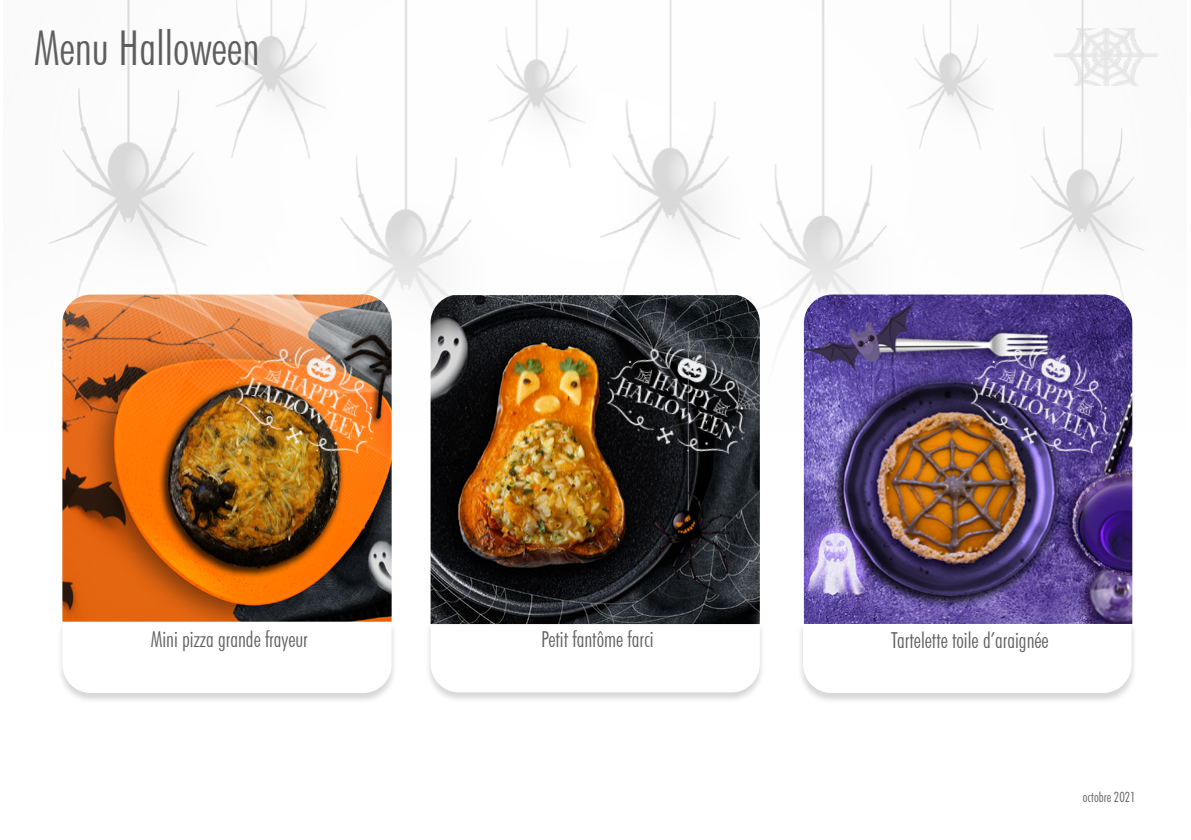
<style>
.page{position:relative;width:1191px;height:840px;background:#fff}
.page>*{position:absolute;margin:0;border:0;box-sizing:border-box;transform-origin:0 0}
.t1{font:300 condensed 48px "Futura BT";color:#5e5e5e}
.t2{font:300 condensed 22px "Futura BT";color:#5e5e5e}
.t3{font:300 condensed 14px "Futura BT";color:#5e5e5e}
</style>
<div class="page">
<img style="left:49px;top:0;width:1096px;height:295px">
<div style="left:798px;top:623px;width:339px;height:81px;background:#000;opacity:.16"></div>
<svg style="left:803px;top:622px;width:328px;height:70px"></svg>
<img style="left:804px;top:294px;width:328px;height:329px">
<img style="left:62px;top:294px;width:330px;height:327px">
<div style="left:57px;top:622px;width:340px;height:81px;background:#000;opacity:.16"></div>
<svg style="left:62px;top:621px;width:330px;height:71px"></svg>
<img style="left:1050px;top:28px;width:109px;height:57px">
<div style="left:425px;top:622px;width:340px;height:81px;background:#000;opacity:.16"></div>
<svg style="left:430px;top:623px;width:330px;height:69px"></svg>
<img style="left:430px;top:295px;width:330px;height:328px">
<svg style="left:550px;top:282px;width:260px;height:216px"></svg>
<img style="left:913px;top:282px;width:232px;height:216px">
<img style="left:179px;top:282px;width:261px;height:216px">
<h1 class="t1" style="left:34px;top:19px;width:227px">Menu Halloween</h1>
<p class="t2" style="left:151px;top:625px;width:159px">Mini pizza grande frayeur</p>
<p class="t2" style="left:541px;top:625px;width:114px">Petit fantôme farci</p>
<p class="t2" style="left:891px;top:626px;width:159px">Tartelette toile d’araignée</p>
<p class="t3" style="left:1082px;top:788px;width:54px">octobre 2021</p>
</div>
